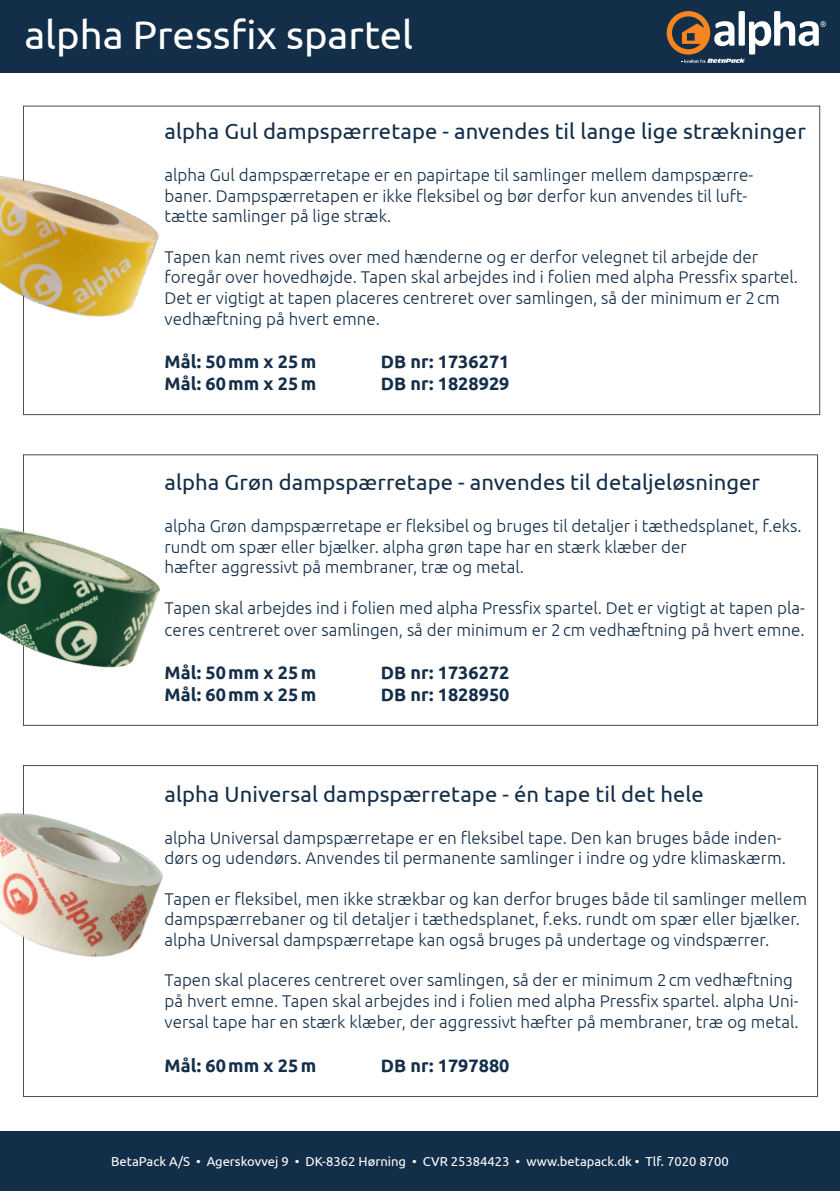
<style>
.page{position:relative;width:840px;height:1191px;background:#fff}
.page>*{position:absolute;margin:0;border:0;box-sizing:border-box;transform-origin:0 0}
.t1{font:40px "Ubuntu";color:#fff}
.t2{font:22px "Ubuntu";letter-spacing:.005em;color:#132e49}
.t3{font:700 18px "Ubuntu";color:#132e49}
.t4{font:300 17px/20.4px "Ubuntu";color:#132e49}
.t5{font:13px "Ubuntu";color:#fff}
</style>
<div class="page">
<div style="left:0;top:1131px;width:839px;height:60px;background:#132e49"></div>
<div style="left:0;top:0;width:839px;height:72px;background:#132e49"></div>
<svg style="left:666px;top:11px;width:159px;height:52px"></svg>
<img style="left:0;top:783px;width:163px;height:209px">
<img style="left:0;top:142px;width:159px;height:215px">
<img style="left:0;top:491px;width:160px;height:217px">
<p class="t1" style="left:24px;top:10px;width:390px">alpha Pressfix spartel</p>
<p class="t2" style="left:164px;top:118px;width:642px">alpha Gul dampspærretape - anvendes til lange lige strækninger</p>
<p class="t4" style="left:164px;top:164px;width:589px">alpha Gul dampspærretape er en papirtape til samlinger mellem dampspærre&shy;baner. Dampspærretapen er ikke fleksibel og bør derfor kun anvendes til luft&shy;tætte samlinger på lige stræk.</p>
<p class="t4" style="left:164px;top:246px;width:634px">Tapen kan nemt rives over med hænderne og er derfor velegnet til arbejde der foregår over hovedhøjde. Tapen skal arbejdes ind i folien med alpha Pressfix spartel.<br>Det er vigtigt at tapen placeres centreret over samlingen, så der minimum er 2cm vedhæftning på hvert emne.</p>
<p class="t3" style="left:164px;top:351px;width:153px">Mål: 50mm x 25m</p>
<p class="t3" style="left:380px;top:351px;width:130px">DB nr: 1736271</p>
<p class="t3" style="left:164px;top:373px;width:153px">Mål: 60mm x 25m</p>
<p class="t3" style="left:380px;top:373px;width:130px">DB nr: 1828929</p>
<p class="t2" style="left:164px;top:469px;width:596px">alpha Grøn dampspærretape - anvendes til detaljeløsninger</p>
<p class="t4" style="left:164px;top:516px;width:638px">alpha Grøn dampspærretape er fleksibel og bruges til detaljer i tæthedsplanet, f.eks. rundt om spær eller bjælker. alpha grøn tape har en stærk klæber der<br>hæfter aggressivt på membraner, træ og metal.</p>
<p class="t4" style="left:164px;top:597px;width:641px;line-height:21.6px">Tapen skal arbejdes ind i folien med alpha Pressfix spartel. Det er vigtigt at tapen pla&shy;ceres centreret over samlingen, så der minimum er 2cm vedhæftning på hvert emne.</p>
<p class="t3" style="left:164px;top:661px;width:153px">Mål: 50mm x 25m</p>
<p class="t3" style="left:380px;top:661px;width:130px">DB nr: 1736272</p>
<p class="t3" style="left:164px;top:683px;width:153px">Mål: 60mm x 25m</p>
<p class="t3" style="left:380px;top:683px;width:130px">DB nr: 1828950</p>
<p class="t2" style="left:164px;top:780px;width:540px">alpha Universal dampspærretape - én tape til det hele</p>
<p class="t4" style="left:164px;top:827px;width:622px">alpha Universal dampspærretape er en fleksibel tape. Den kan bruges både inden&shy;dørs og udendørs. Anvendes til permanente samlinger i indre og ydre klimaskærm.</p>
<p class="t4" style="left:164px;top:888px;width:643px">Tapen er fleksibel, men ikke strækbar og kan derfor bruges både til samlinger mellem dampspærrebaner og til detaljer i tæthedsplanet, f.eks. rundt om spær eller bjælker. alpha Universal dampspærretape kan også bruges på undertage og vindspærrer.</p>
<p class="t4" style="left:164px;top:969px;width:635px;line-height:21px">Tapen skal placeres centreret over samlingen, så der er minimum 2cm vedhæftning på hvert emne. Tapen skal arbejdes ind i folien med alpha Pressfix spartel. alpha Uni&shy;versal tape har en stærk klæber, der aggressivt hæfter på membraner, træ og metal.</p>
<p class="t3" style="left:164px;top:1054px;width:153px">Mål: 60mm x 25m</p>
<p class="t3" style="left:380px;top:1054px;width:130px">DB nr: 1797880</p>
<p class="t5" style="left:111px;top:1154px;width:618px">BetaPack A/S • Agerskovvej 9 • DK-8362 Hørning • CVR 25384423 • www.betapack.dk • Tlf. 7020 8700</p>
</div>
